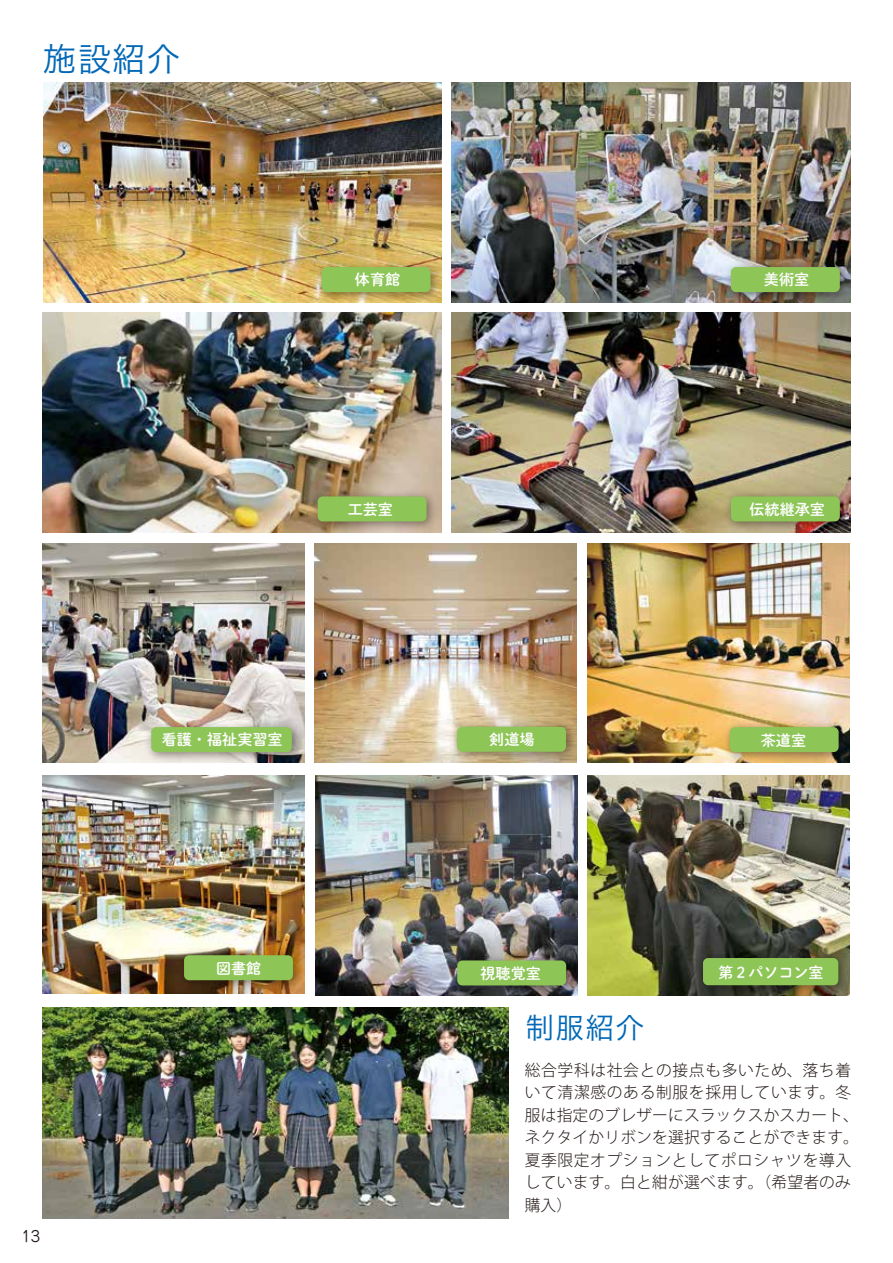
<style>
.page{position:relative;width:893px;height:1263px;background:#fff}
.page>*{position:absolute;margin:0;border:0;box-sizing:border-box;transform-origin:0 0}
.t1{font:34.5px "Koburina Go Std N W3";color:#0068b7}
.t2{font:30px "Koburina Go Std N W3";color:#0068b7}
.t3{font:300 15.75px/22.5px "Koz Go Pro";letter-spacing:.015em;color:#221815}
.t4{font:15px "Shuei M Go Std B";color:#fdfdfd}
.t5{font:15px "Jun 201 Pro";color:#221815}
</style>
<div class="page">
<img style="left:44px;top:83px;width:397px;height:220px">
<img style="left:452px;top:83px;width:399px;height:220px">
<img style="left:43px;top:312px;width:398px;height:220px">
<img style="left:452px;top:312px;width:399px;height:220px">
<img style="left:43px;top:543px;width:261px;height:220px">
<img style="left:315px;top:543px;width:262px;height:220px">
<img style="left:587px;top:543px;width:262px;height:220px">
<img style="left:43px;top:775px;width:261px;height:219px">
<img style="left:315px;top:775px;width:262px;height:220px">
<img style="left:588px;top:775px;width:261px;height:220px">
<img style="left:311px;top:256px;width:131px;height:47px">
<div style="left:322px;top:267px;width:109px;height:25px;background:#8dc556;border-radius:5px"></div>
<img style="left:307px;top:485px;width:135px;height:48px">
<div style="left:318px;top:496px;width:109px;height:25px;background:#8dc556;border-radius:5px"></div>
<img style="left:720px;top:485px;width:131px;height:48px">
<div style="left:731px;top:496px;width:109px;height:25px;background:#8dc556;border-radius:5px"></div>
<img style="left:720px;top:256px;width:131px;height:47px">
<div style="left:731px;top:267px;width:109px;height:25px;background:#8dc556;border-radius:5px"></div>
<img style="left:140px;top:716px;width:165px;height:47px">
<div style="left:151px;top:727px;width:141px;height:25px;background:#8dc556;border-radius:5px"></div>
<img style="left:446px;top:716px;width:131px;height:47px">
<div style="left:457px;top:727px;width:109px;height:25px;background:#8dc556;border-radius:5px"></div>
<img style="left:173px;top:944px;width:132px;height:50px">
<div style="left:184px;top:955px;width:109px;height:25px;background:#8dc556;border-radius:5px"></div>
<img style="left:719px;top:716px;width:131px;height:47px">
<div style="left:730px;top:727px;width:109px;height:25px;background:#8dc556;border-radius:5px"></div>
<img style="left:446px;top:950px;width:132px;height:46px">
<div style="left:457px;top:960px;width:109px;height:25px;background:#8dc556;border-radius:5px"></div>
<img style="left:692px;top:947px;width:158px;height:49px">
<div style="left:703px;top:958px;width:135px;height:27px;background:#8dc556;border-radius:5px"></div>
<img style="left:43px;top:1007px;width:465px;height:212px">
<h1 class="t1" style="left:43px;top:33px;width:139px">施設紹介</h1>
<p class="t4" style="left:355px;top:268px;width:47px">体育館</p>
<p class="t4" style="left:764px;top:268px;width:47px">美術室</p>
<p class="t4" style="left:348px;top:499px;width:47px">工芸室</p>
<p class="t4" style="left:749px;top:498px;width:77px">伝統継承室</p>
<p class="t4" style="left:162px;top:728px;width:123px">看護・福祉実習室</p>
<p class="t4" style="left:489px;top:728px;width:47px">剣道場</p>
<p class="t4" style="left:761px;top:729px;width:47px">茶道室</p>
<p class="t4" style="left:216px;top:957px;width:46px">図書館</p>
<p class="t4" style="left:718px;top:961px;width:106px">第２パソコン室</p>
<p class="t4" style="left:480px;top:962px;width:62px">視聴覚室</p>
<h2 class="t2" style="left:525px;top:1005px;width:121px">制服紹介</h2>
<p class="t5" style="left:21px;top:1224px;width:20px">13</p>
<p class="t3" style="left:525px;top:1059px;width:336px">総合学科は社会との接点も多いため、落ち着いて清潔感のある制服を採用しています。冬服は指定のブレザーにスラックスかスカート、ネクタイかリボンを選択することができます。夏季限定オプションとしてポロシャツを導入しています。白と紺が選べます。（希望者のみ購入）</p>
</div>
